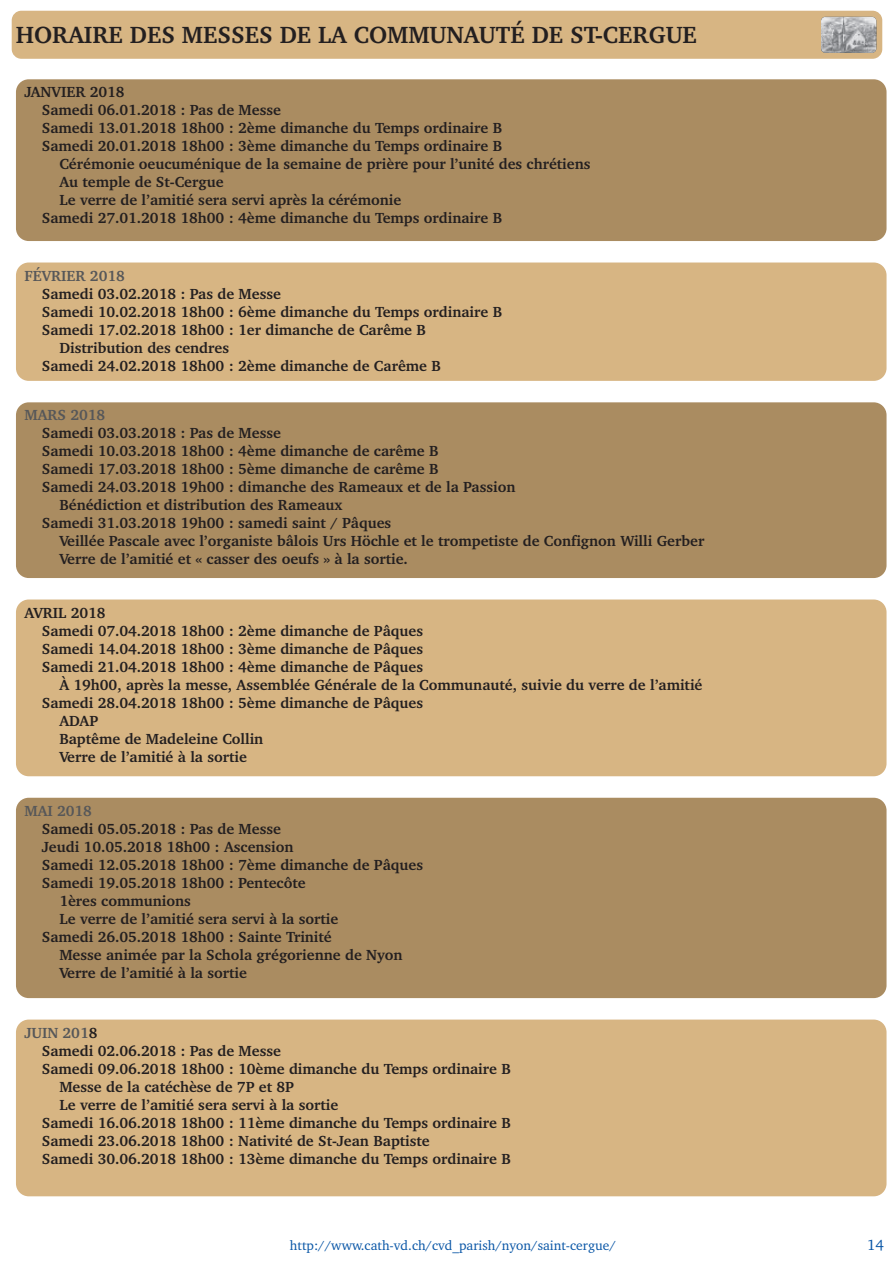
<style>
.page{position:relative;width:893px;height:1263px;background:#fff}
.page>*{position:absolute;margin:0;border:0;box-sizing:border-box;transform-origin:0 0}
.t1{font:700 24px "Charter BT";color:#231f20}
.t2{font:700 15px "Charter BT";color:#231f20}
.t3{font:700 15px "Charter BT";color:#565759}
.t4{font:15px "Charter BT";color:#0855a6}
.t5{font:13.5px "Charter BT";color:#0855a6}
.s1{color:#231f20}
</style>
<div class="page">
<div style="left:16px;top:798px;width:870px;height:200px;background:#aa8c61;border-radius:13px"></div>
<div style="left:12px;top:11px;width:870px;height:48px;background:#d7b583;border-radius:10px"></div>
<div style="left:821px;top:17px;width:55px;height:36px;background:#9ea0a2;border-radius:4px"></div>
<img style="left:821px;top:17px;width:55px;height:35px;border-radius:4px">
<div style="left:16px;top:79px;width:870px;height:162px;background:#aa8c61;border-radius:13px"></div>
<div style="left:16px;top:262px;width:870px;height:119px;background:#d7b583;border-radius:13px"></div>
<div style="left:16px;top:402px;width:870px;height:176px;background:#aa8c61;border-radius:13px"></div>
<div style="left:16px;top:599px;width:870px;height:177px;background:#d7b583;border-radius:13px"></div>
<div style="left:16px;top:1019px;width:870px;height:177px;background:#d7b583;border-radius:13px"></div>
<h1 class="t1" style="left:16px;top:25px;width:682px">HORAIRE DES MESSES DE LA COMMUNAUTÉ DE ST-CERGUE</h1>
<p class="t2" style="left:24px;top:86px;width:102px">JANVIER 2018</p>
<p class="t2" style="left:42px;top:104px;width:241px">Samedi 06.01.2018 : Pas de Messe</p>
<p class="t2" style="left:42px;top:122px;width:462px">Samedi 13.01.2018 18h00 : 2ème dimanche du Temps ordinaire B</p>
<p class="t2" style="left:42px;top:140px;width:462px">Samedi 20.01.2018 18h00 : 3ème dimanche du Temps ordinaire B</p>
<p class="t2" style="left:59px;top:158px;width:533px">Cérémonie oeucuménique de la semaine de prière pour l’unité des chrétiens</p>
<p class="t2" style="left:59px;top:176px;width:166px">Au temple de St-Cergue</p>
<p class="t2" style="left:59px;top:194px;width:343px">Le verre de l’amitié sera servi après la cérémonie</p>
<p class="t2" style="left:42px;top:212px;width:462px">Samedi 27.01.2018 18h00 : 4ème dimanche du Temps ordinaire B</p>
<p class="t3" style="left:24px;top:269px;width:102px">FÉVRIER 2018</p>
<p class="t2" style="left:42px;top:287px;width:241px">Samedi 03.02.2018 : Pas de Messe</p>
<p class="t2" style="left:42px;top:305px;width:462px">Samedi 10.02.2018 18h00 : 6ème dimanche du Temps ordinaire B</p>
<p class="t2" style="left:42px;top:323px;width:386px">Samedi 17.02.2018 18h00 : 1er dimanche de Carême B</p>
<p class="t2" style="left:59px;top:341px;width:171px">Distribution des cendres</p>
<p class="t2" style="left:42px;top:359px;width:400px">Samedi 24.02.2018 18h00 : 2ème dimanche de Carême B</p>
<p class="t3" style="left:24px;top:409px;width:82px">MARS 2018</p>
<p class="t2" style="left:42px;top:427px;width:241px">Samedi 03.03.2018 : Pas de Messe</p>
<p class="t2" style="left:42px;top:445px;width:398px">Samedi 10.03.2018 18h00 : 4ème dimanche de carême B</p>
<p class="t2" style="left:42px;top:463px;width:398px">Samedi 17.03.2018 18h00 : 5ème dimanche de carême B</p>
<p class="t2" style="left:42px;top:481px;width:475px">Samedi 24.03.2018 19h00 : dimanche des Rameaux et de la Passion</p>
<p class="t2" style="left:59px;top:499px;width:285px">Bénédiction et distribution des Rameaux</p>
<p class="t2" style="left:42px;top:517px;width:351px">Samedi 31.03.2018 19h00 : samedi saint / Pâques</p>
<p class="t2" style="left:59px;top:535px;width:646px">Veillée Pascale avec l’organiste bâlois Urs Höchle et le trompetiste de Confignon Willi Gerber</p>
<p class="t2" style="left:59px;top:553px;width:350px">Verre de l’amitié et « casser des oeufs » à la sortie.</p>
<p class="t2" style="left:24px;top:606px;width:83px">AVRIL 2018</p>
<p class="t2" style="left:42px;top:624px;width:383px">Samedi 07.04.2018 18h00 : 2ème dimanche de Pâques</p>
<p class="t2" style="left:42px;top:642px;width:383px">Samedi 14.04.2018 18h00 : 3ème dimanche de Pâques</p>
<p class="t2" style="left:42px;top:660px;width:383px">Samedi 21.04.2018 18h00 : 4ème dimanche de Pâques</p>
<p class="t2" style="left:59px;top:678px;width:644px">À 19h00, après la messe, Assemblée Générale de la Communauté, suivie du verre de l’amitié</p>
<p class="t2" style="left:42px;top:696px;width:383px">Samedi 28.04.2018 18h00 : 5ème dimanche de Pâques</p>
<p class="t2" style="left:59px;top:714px;width:40px">ADAP</p>
<p class="t2" style="left:59px;top:732px;width:205px">Baptême de Madeleine Collin</p>
<p class="t2" style="left:59px;top:750px;width:189px">Verre de l’amitié à la sortie</p>
<p class="t3" style="left:24px;top:805px;width:69px">MAI 2018</p>
<p class="t2" style="left:42px;top:823px;width:241px">Samedi 05.05.2018 : Pas de Messe</p>
<p class="t2" style="left:42px;top:841px;width:253px">Jeudi 10.05.2018 18h00 : Ascension</p>
<p class="t2" style="left:42px;top:859px;width:383px">Samedi 12.05.2018 18h00 : 7ème dimanche de Pâques</p>
<p class="t2" style="left:42px;top:877px;width:265px">Samedi 19.05.2018 18h00 : Pentecôte</p>
<p class="t2" style="left:59px;top:895px;width:133px">1ères communions</p>
<p class="t2" style="left:59px;top:913px;width:280px">Le verre de l’amitié sera servi à la sortie</p>
<p class="t2" style="left:42px;top:931px;width:291px">Samedi 26.05.2018 18h00 : Sainte Trinité</p>
<p class="t2" style="left:59px;top:949px;width:345px">Messe animée par la Schola grégorienne de Nyon</p>
<p class="t2" style="left:59px;top:967px;width:189px">Verre de l’amitié à la sortie</p>
<p class="t3" style="left:24px;top:1026px;width:74px">JUIN 201<span class="s1">8</span></p>
<p class="t2" style="left:42px;top:1044px;width:241px">Samedi 02.06.2018 : Pas de Messe</p>
<p class="t2" style="left:42px;top:1062px;width:470px">Samedi 09.06.2018 18h00 : 10ème dimanche du Temps ordinaire B</p>
<p class="t2" style="left:59px;top:1080px;width:236px">Messe de la catéchèse de 7P et 8P</p>
<p class="t2" style="left:59px;top:1098px;width:280px">Le verre de l’amitié sera servi à la sortie</p>
<p class="t2" style="left:42px;top:1116px;width:470px">Samedi 16.06.2018 18h00 : 11ème dimanche du Temps ordinaire B</p>
<p class="t2" style="left:42px;top:1134px;width:389px">Samedi 23.06.2018 18h00 : Nativité de St-Jean Baptiste</p>
<p class="t2" style="left:42px;top:1152px;width:470px">Samedi 30.06.2018 18h00 : 13ème dimanche du Temps ordinaire B</p>
<p class="t5" style="left:290px;top:1240px;width:327px">http://www.cath-vd.ch/cvd_parish/nyon/saint-cergue/</p>
<p class="t4" style="left:867px;top:1239px;width:18px">14</p>
</div>
